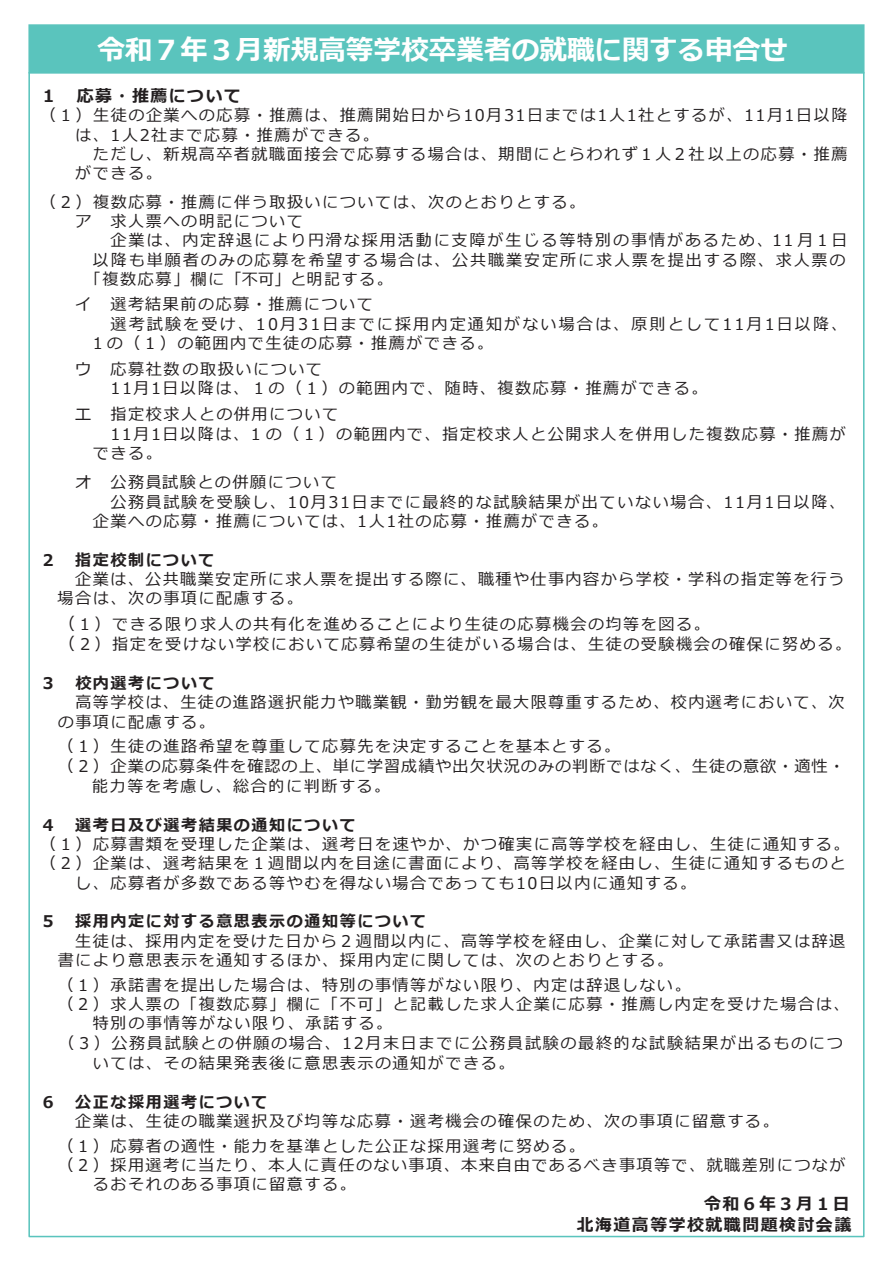
<style>
.page{position:relative;width:893px;height:1263px;background:#fff}
.page>*{position:absolute;margin:0;border:0;box-sizing:border-box;transform-origin:0 0}
.t1{font:700 27.6px "Meiryo";color:#fff}
.t2{font:700 16.8px/20.2px "Meiryo";letter-spacing:.09em;color:#231f20;text-align:right}
.t3{font:16.05px/19.4px "Meiryo";letter-spacing:.095em;color:#231f20}
.t4{font:16.05px "Meiryo";letter-spacing:.115em;color:#231f20}
.t5{font:700 16.05px "Meiryo";letter-spacing:.095em;color:#231f20}
.t6{font:16.05px "Meiryo";letter-spacing:.06em;color:#231f20}
.t7{font:16.05px "Meiryo";letter-spacing:.13em;color:#231f20}
.s1{font-size:16.8px}
</style>
<div class="page">
<div style="left:28px;top:24px;width:836px;height:49px;background:#5ac4bd;border:2px solid #5ac4bd"></div>
<h1 class="t1" style="left:97px;top:31px;width:692px">令和７年３月新規高等学校卒業者の就職に関する申合せ</h1>
<p class="t2" style="left:40px;top:86px;width:202px">１ 応募・推薦について</p>
<p class="t3" style="left:75px;top:107px;width:774px;text-indent:-35px">（１）生徒の企業への応募・推薦は、推薦開始日から10月31日までは1人1社とするが、11月1日以降は、1人2社まで応募・推薦ができる。</p>
<p class="t3" style="left:75px;top:145px;width:774px;text-indent:18px">ただし、新規高卒者就職面接会で応募する場合は、期間にとらわれず 1 人 2 社以上の応募・推薦ができる。</p>
<p class="t3" style="left:75px;top:193px;width:511px;text-indent:-35px">（２）複数応募・推薦に伴う取扱いについては、次のとおりとする。ア 求人票への明記について</p>
<p class="t4" style="left:111px;top:229px;width:738px">企業は、内定辞退により円滑な採用活動に支障が生じる等特別の事情があるため、11 月 1 日</p>
<p class="t4" style="left:93px;top:249px;width:754px">以降も単願者のみの応募を希望する場合は、公共職業安定所に求人票を提出する際、求人票の</p>
<p class="t3" style="left:85px;top:270px;width:310px">「複数応募」欄に「不可」と明記する。</p>
<p class="t3" style="left:75px;top:296px;width:299px">イ 選考結果前の応募・推薦について</p>
<p class="t7" style="left:111px;top:313px;width:738px">選考試験を受け、10月31日までに採用内定通知がない場合は、原則として11月1日以降、</p>
<p class="t3" style="left:93px;top:335px;width:402px">1 の（１）の範囲内で生徒の応募・推薦ができる。</p>
<p class="t3" style="left:111px;top:360px;width:599px;text-indent:-35px">ウ 応募社数の取扱いについて<br>11月1日以降は、１の（１）の範囲内で、随時、複数応募・推薦ができる。</p>
<p class="t3" style="left:75px;top:405px;width:264px">エ 指定校求人との併用について</p>
<p class="t3" style="left:110px;top:425px;width:737px">11月1日以降は、1 の（１）の範囲内で、指定校求人と公開求人を併用した複数応募・推薦が</p>
<p class="t3" style="left:93px;top:444px;width:70px">できる。</p>
<p class="t3" style="left:75px;top:473px;width:263px">オ 公務員試験との併願について</p>
<p class="t3" style="left:110px;top:493px;width:736px">公務員試験を受験し、10月31日までに最終的な試験結果が出ていない場合、11月1日以降、</p>
<p class="t3" style="left:93px;top:512px;width:517px">企業への応募・推薦については、1人1社の応募・推薦ができる。</p>
<p class="t5" style="left:40px;top:549px;width:176px">２ 指定校制について</p>
<p class="t3" style="left:58px;top:570px;width:788px;text-indent:18px">企業は、公共職業安定所に求人票を提出する際に、職種や仕事内容から学校・学科の指定等を行う場合は、次の事項に配慮する。</p>
<p class="t3" style="left:58px;top:615px;width:794px;line-height:20.2px"><span class="s1">（</span>１）できる限り求人の共有化を進めることにより生徒の応募機会の均等を図る。<br><span class="s1">（</span>２）指定を受けない学校において応募希望の生徒がいる場合は、生徒の受験機会の確保に努める。</p>
<p class="t5" style="left:40px;top:672px;width:176px">３ 校内選考について</p>
<p class="t3" style="left:58px;top:693px;width:788px;text-indent:18px">高等学校は、生徒の進路選択能力や職業観・勤労観を最大限尊重するため、校内選考において、次の事項に配慮する。</p>
<p class="t3" style="left:58px;top:738px;width:564px">（１）生徒の進路希望を尊重して応募先を決定することを基本とする。</p>
<p class="t6" style="left:58px;top:755px;width:789px">（２）企業の応募条件を確認の上、単に学習成績や出欠状況のみの判断ではなく、生徒の意欲・適性・</p>
<p class="t3" style="left:92px;top:777px;width:300px">能力等を考慮し、総合的に判断する。</p>
<p class="t5" style="left:40px;top:813px;width:317px">４ 選考日及び選考結果の通知について</p>
<p class="t3" style="left:40px;top:835px;width:811px">（１）応募書類を受理した企業は、選考日を速やか、かつ確実に高等学校を経由し、生徒に通知する。</p>
<p class="t3" style="left:40px;top:854px;width:807px">（２）企業は、選考結果を１週間以内を目途に書面により、高等学校を経由し、生徒に通知するものと</p>
<p class="t3" style="left:75px;top:874px;width:622px">し、応募者が多数である等やむを得ない場合であっても10日以内に通知する。</p>
<p class="t5" style="left:40px;top:910px;width:388px">５ 採用内定に対する意思表示の通知等について</p>
<p class="t3" style="left:58px;top:932px;width:789px;text-indent:18px">生徒は、採用内定を受けた日から２週間以内に、高等学校を経由し、企業に対して承諾書又は辞退書により意思表示を通知するほか、採用内定に関しては、次のとおりとする。</p>
<p class="t3" style="left:58px;top:976px;width:635px">（１）承諾書を提出した場合は、特別の事情等がない限り、内定は辞退しない。</p>
<p class="t3" style="left:58px;top:995px;width:793px">（２）求人票の「複数応募」欄に「不可」と記載した求人企業に応募・推薦し内定を受けた場合は、</p>
<p class="t3" style="left:93px;top:1015px;width:301px">特別の事情等がない限り、承諾する。</p>
<p class="t3" style="left:58px;top:1034px;width:786px">（３）公務員試験との併願の場合、12月末日までに公務員試験の最終的な試験結果が出るものにつ</p>
<p class="t3" style="left:93px;top:1054px;width:423px">いては、その結果発表後に意思表示の通知ができる。</p>
<p class="t5" style="left:40px;top:1090px;width:229px">６ 公正な採用選考について</p>
<p class="t3" style="left:58px;top:1109px;width:723px;line-height:24.9px;text-indent:18px">企業は、生徒の職業選択及び均等な応募・選考機会の確保のため、次の事項に留意する。（１）応募者の適性・能力を基準とした公正な採用選考に努める。</p>
<p class="t3" style="left:93px;top:1156px;width:754px;text-indent:-35px">（２）採用選考に当たり、本人に責任のない事項、本来自由であるべき事項等で、就職差別につながるおそれのある事項に留意する。</p>
<p class="t2" style="left:577px;top:1195px;width:276px">令和６年３月１日<br>北海道高等学校就職問題検討会議</p>
</div>
